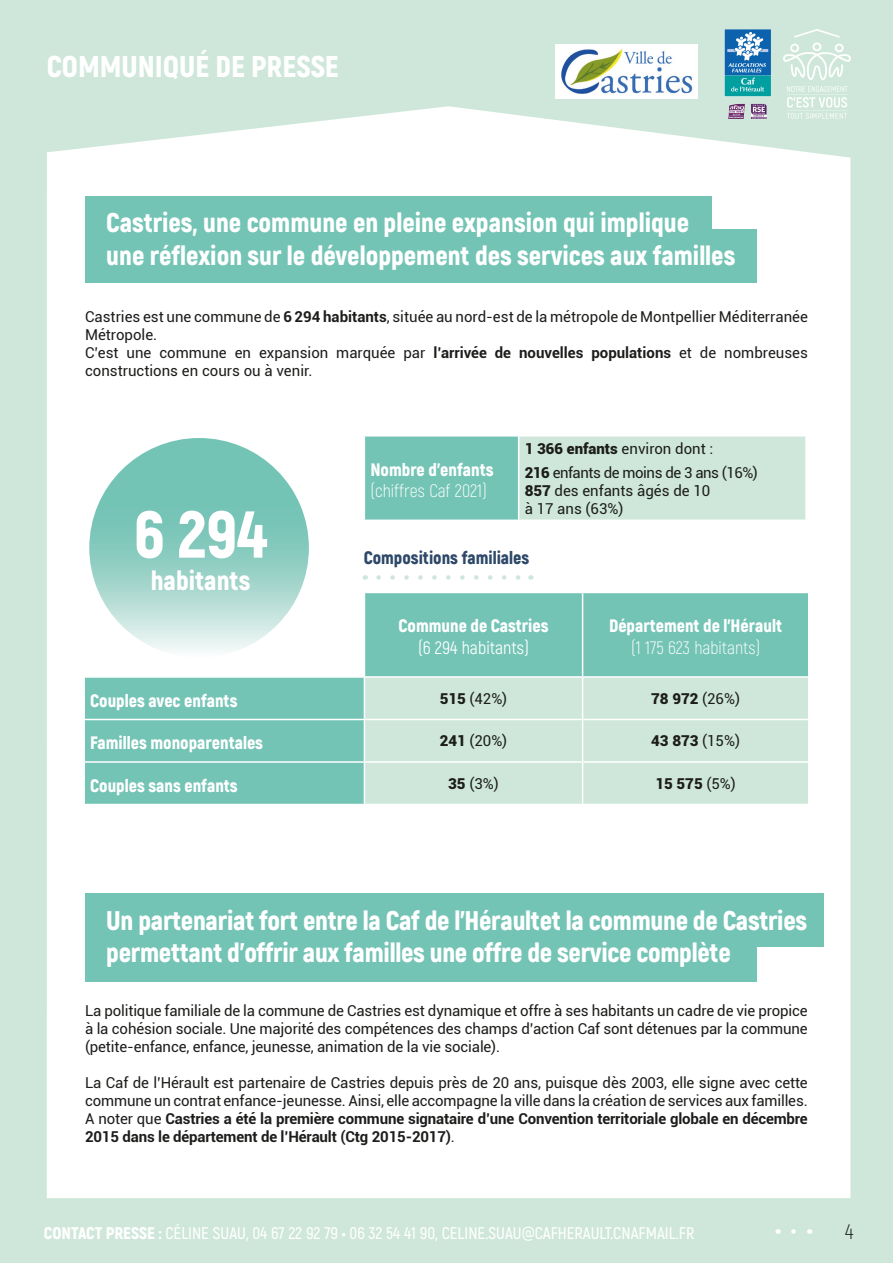
<style>
.page{position:relative;width:893px;height:1263px;background:#cee7da}
.page>*{position:absolute;margin:0;border:0;box-sizing:border-box;transform-origin:0 0}
.t1{font:900 66px "Akrobat";color:#fff}
.t2{font:900 30px "Akrobat";color:#fff}
.t3{font:900 27px/32.4px "Akrobat";letter-spacing:-.01em;color:#fff}
.t4{font:300 21px "Akrobat";color:#1b1b1a}
.t5{font:900 18px "Akrobat";color:#fff}
.t6{font:300 18px "Akrobat";color:#fff}
.t7{font:900 18px "Akrobat";color:#2d4868}
.t8{font:18px "Akrobat";color:#fff}
.t9{font:600 16.95px "Akrobat";color:#fff}
.t10{font:15px/18px "Roboto";color:#1d1d1b}
.t11{font:900 15px "Roboto";color:#1d1d1b}
.t12{font:15px "Roboto";letter-spacing:-.03em;color:#1d1d1b}
.s1{font-weight:700}
.s2{font-weight:900}
.s3{font-weight:400}
</style>
<div class="page">
<div style="left:47px;top:106px;width:803px;height:1092px;background:#fff"></div>
<img style="left:725px;top:29px;width:46px;height:93px">
<img style="left:784px;top:29px;width:66px;height:90px">
<svg style="left:793px;top:1229px;width:3px;height:5px"></svg>
<img style="left:556px;top:45px;width:141px;height:54px">
<div style="left:85px;top:196px;width:626px;height:54px;background:#74c4b6"></div>
<div style="left:85px;top:229px;width:672px;height:54px;background:#74c4b6"></div>
<div style="left:85px;top:893px;width:738px;height:54px;background:#74c4b6"></div>
<div style="left:85px;top:928px;width:672px;height:54px;background:#74c4b6"></div>
<svg style="left:84px;top:592px;width:724px;height:212px;background:#8bcdc2"></svg>
<svg style="left:365px;top:678px;width:443px;height:126px"></svg>
<hr style="left:364px;top:592px;width:219px;height:1px;background:#fff">
<hr style="left:364px;top:593px;width:1px;height:83px;background:#fff">
<hr style="left:583px;top:592px;width:226px;height:1px;background:#fff">
<hr style="left:582px;top:593px;width:1px;height:83px;background:#fff">
<hr style="left:808px;top:593px;width:1px;height:83px;background:#fff">
<hr style="left:364px;top:676px;width:219px;height:2px;background:#fff">
<hr style="left:583px;top:676px;width:226px;height:2px;background:#fff">
<hr style="left:582px;top:678px;width:1px;height:41px;background:#fff">
<hr style="left:808px;top:678px;width:1px;height:41px;background:#fff">
<hr style="left:364px;top:719px;width:219px;height:1px;background:#fff">
<hr style="left:583px;top:719px;width:226px;height:1px;background:#fff">
<hr style="left:582px;top:720px;width:1px;height:41px;background:#fff">
<hr style="left:808px;top:720px;width:1px;height:41px;background:#fff">
<hr style="left:364px;top:761px;width:219px;height:2px;background:#fff">
<hr style="left:583px;top:761px;width:226px;height:2px;background:#fff">
<hr style="left:582px;top:763px;width:1px;height:41px;background:#fff">
<hr style="left:808px;top:763px;width:1px;height:41px;background:#fff">
<hr style="left:364px;top:804px;width:219px;height:1px;background:#fff">
<hr style="left:583px;top:804px;width:226px;height:1px;background:#fff">
<hr style="left:83px;top:676px;width:281px;height:2px;background:#fff">
<hr style="left:83px;top:678px;width:2px;height:41px;background:#fff">
<hr style="left:364px;top:678px;width:1px;height:41px;background:#fff">
<hr style="left:83px;top:719px;width:281px;height:1px;background:#fff">
<hr style="left:83px;top:720px;width:2px;height:41px;background:#fff">
<hr style="left:364px;top:720px;width:1px;height:41px;background:#fff">
<hr style="left:83px;top:761px;width:281px;height:2px;background:#fff">
<hr style="left:83px;top:763px;width:2px;height:41px;background:#fff">
<hr style="left:364px;top:763px;width:1px;height:41px;background:#fff">
<hr style="left:83px;top:804px;width:281px;height:1px;background:#fff">
<svg style="left:379px;top:575px;width:144px;height:5px"></svg>
<div style="left:364px;top:436px;width:155px;height:84px;background:#74c4b6"></div>
<div style="left:519px;top:436px;width:287px;height:84px;background:#cee7da"></div>
<hr style="left:519px;top:435px;width:288px;height:2px;background:#fff">
<hr style="left:805px;top:437px;width:2px;height:82px;background:#fff">
<hr style="left:519px;top:519px;width:288px;height:2px;background:#fff">
<hr style="left:364px;top:435px;width:155px;height:2px;background:#fff">
<hr style="left:364px;top:437px;width:1px;height:82px;background:#fff">
<hr style="left:518px;top:437px;width:1px;height:82px;background:#fff">
<hr style="left:364px;top:519px;width:155px;height:2px;background:#fff">
<svg style="left:89px;top:438px;width:220px;height:220px;background:#94d0c5"></svg>
<h2 class="t2" style="left:47px;top:47px;width:294px">COMMUNIQUÉ DE PRESSE</h2>
<p class="t3" style="left:106px;top:206px;width:584px">Castries, une commune en pleine expansion qui implique</p>
<p class="t3" style="left:106px;top:239px;width:630px">une réflexion sur le développement des services aux familles</p>
<p class="t10" style="left:85px;top:307px;width:724px">Castries est une commune de <span class="s1">6 294 habitants</span>, située au nord-est de la métropole de Montpellier Méditerranée<br>Métropole.</p>
<p class="t10" style="left:85px;top:343px;width:724px">C’est une commune en expansion marquée par <span class="s1">l’arrivée de nouvelles populations</span> et de nombreuses constructions en cours ou à venir.</p>
<p class="t1" style="left:134px;top:492px;width:135px">6 294</p>
<p class="t3" style="left:151px;top:564px;width:101px">habitants</p>
<p class="t5" style="left:370px;top:458px;width:125px">Nombre d’enfants</p>
<p class="t6" style="left:370px;top:480px;width:118px">(chiffres Caf 2021)</p>
<p class="t10" style="left:525px;top:439px;width:190px"><span class="s2">1 366 enfants</span> environ dont :</p>
<p class="t12" style="left:525px;top:462px;width:235px"><span class="s2">216</span> enfants de moins de 3 ans (16%)</p>
<p class="t10" style="left:525px;top:481px;width:187px"><span class="s2">857</span> des enfants âgés de 10</p>
<p class="t10" style="left:525px;top:499px;width:100px">à 17 ans (63%)</p>
<p class="t7" style="left:364px;top:546px;width:167px">Compositions familiales</p>
<p class="t5" style="left:399px;top:614px;width:151px">Commune de Castries</p>
<p class="t8" style="left:418px;top:637px;width:113px">(6 294 habitants)</p>
<p class="t5" style="left:609px;top:614px;width:174px">Département de l’Hérault</p>
<p class="t6" style="left:631px;top:637px;width:131px">(1 175 623 habitants)</p>
<p class="t5" style="left:90px;top:689px;width:149px">Couples avec enfants</p>
<p class="t10" style="left:440px;top:689px;width:69px"><span class="s2">515</span> (42%)</p>
<p class="t11" style="left:651px;top:688px;width:90px">78 972 <span class="s3">(26%)</span></p>
<p class="t5" style="left:90px;top:731px;width:174px">Familles monoparentales</p>
<p class="t10" style="left:440px;top:731px;width:69px"><span class="s2">241</span> (20%)</p>
<p class="t11" style="left:651px;top:730px;width:90px">43 873 <span class="s3">(15%)</span></p>
<p class="t5" style="left:90px;top:774px;width:149px">Couples sans enfants</p>
<p class="t10" style="left:448px;top:774px;width:52px"><span class="s2">35</span> (3%)</p>
<p class="t11" style="left:655px;top:773px;width:82px">15 575 <span class="s3">(5%)</span></p>
<p class="t3" style="left:106px;top:904px;width:702px">Un partenariat fort entre la Caf de l’Héraultet la commune de Castries permettant d’offrir aux familles une offre de service complète</p>
<p class="t10" style="left:85px;top:1001px;width:724px;text-align:justify">La politique familiale de la commune de Castries est dynamique et offre à ses habitants un cadre de vie propice à la cohésion sociale. Une majorité des compétences des champs d’action Caf sont détenues par la commune (petite-enfance, enfance, jeunesse, animation de la vie sociale).</p>
<p class="t10" style="left:85px;top:1073px;width:724px;text-align:justify">La Caf de l’Hérault est partenaire de Castries depuis près de 20 ans, puisque dès 2003, elle signe avec cette commune un contrat enfance-jeunesse. Ainsi, elle accompagne la ville dans la création de services aux familles.<br>A noter que <span class="s1">Castries a été la première commune signataire d’une Convention territoriale globale en décembre 2015 dans le département de l’Hérault (Ctg 2015-2017)</span>.</p>
<p class="t9" style="left:44px;top:1223px;width:652px"><span class="s2">CONTACT PRESSE :</span> CÉLINE SUAU, 04 67 22 92 79 <span class="s2">•</span> 06 32 54 41 90, CELINE.SUAU@CAFHERAULT.CNAFMAIL.FR</p>
<h3 class="t4" style="left:845px;top:1219px;width:10px">4</h3>
</div>
